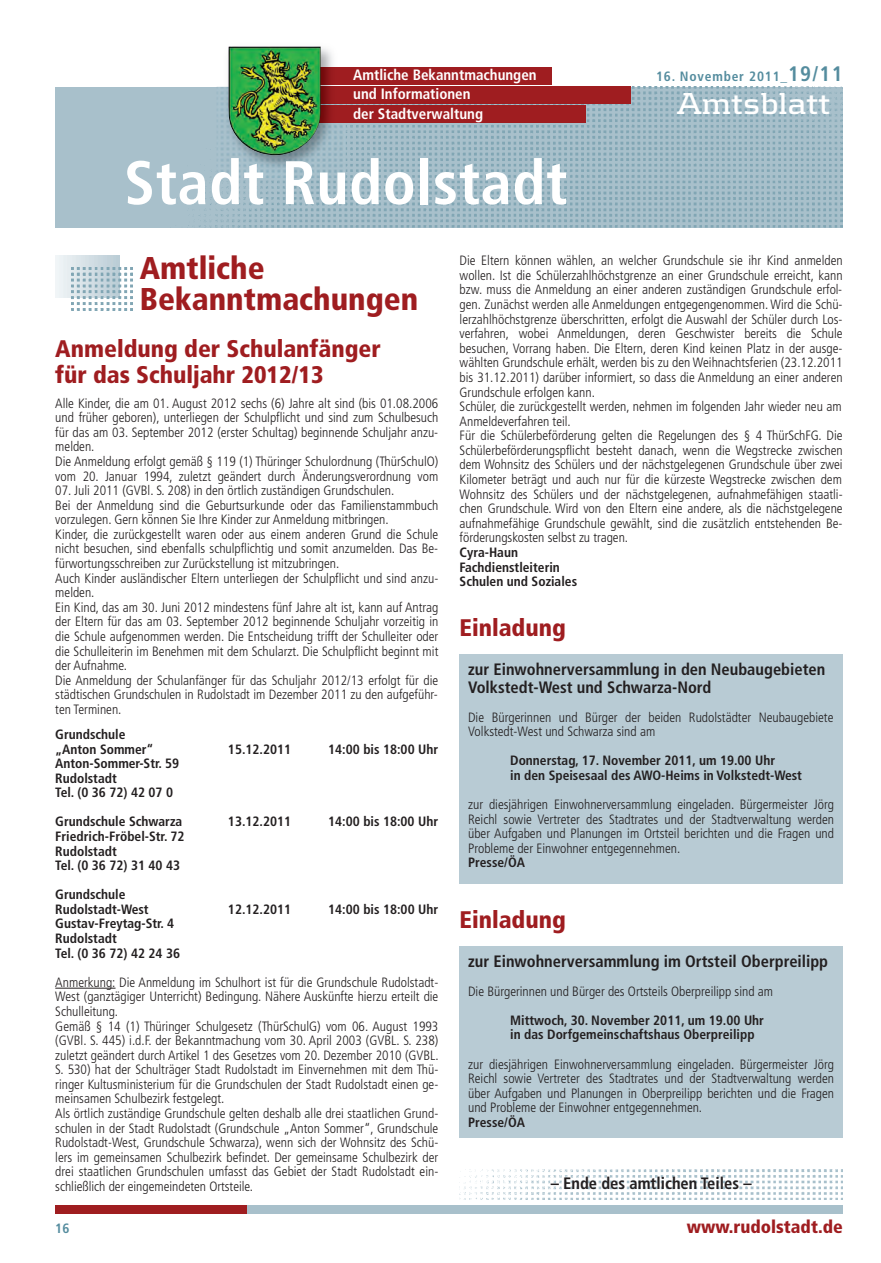
<style>
.page{position:relative;width:881px;height:1263px;background:#fff}
.page>*{position:absolute;margin:0;border:0;box-sizing:border-box;transform-origin:0 0}
.t1{font:700 condensed 61.5px "Frutiger";letter-spacing:.01em;color:#fff}
.t2{font:900 condensed 31.5px/31.5px "Frutiger";color:#9f1d20}
.t3{font:700 31.5px "Kontrapunkt";color:#fff}
.t4{font:900 condensed 24px/26px "Frutiger";color:#9f1d20}
.t5{font:900 condensed 18px "Frutiger";color:#9f1d20}
.t6{font:700 condensed 16.5px/17.9px "Frutiger";color:#231f20}
.t7{font:700 condensed 15px/19.8px "Frutiger";color:#fff}
.t8{font:300 condensed 13.5px/14.5px "Frutiger";color:#231f20}
.t9{font:700 condensed 13.5px/14.5px "Frutiger";color:#231f20}
.t10{font:700 condensed 13.5px "Frutiger";letter-spacing:.06em;color:#548c9e}
.s1{font-size:21px}
</style>
<div class="page">
<div style="left:236px;top:1205px;width:606px;height:9px;background:#a8c0cb"></div>
<div style="left:55px;top:1205px;width:192px;height:9px;background:#9f1d20"></div>
<hr style="left:55px;top:988px;width:60px;height:1px;background:#231f20">
<svg style="left:55px;top:255px;width:64px;height:43px"></svg>
<img style="left:71px;top:268px;width:61px;height:42px">
<div style="left:55px;top:87px;width:787px;height:140px;background:#a8c0cb"></div>
<img style="left:188px;top:87px;width:654px;height:140px">
<div style="left:279px;top:68px;width:272px;height:17px;background:#9f1d20"></div>
<div style="left:279px;top:87px;width:351px;height:17px;background:#9f1d20"></div>
<div style="left:280px;top:106px;width:305px;height:17px;background:#9f1d20"></div>
<img style="left:216px;top:48px;width:129px;height:130px">
<img style="left:321px;top:68px;width:24px;height:17px">
<img style="left:321px;top:87px;width:24px;height:17px">
<img style="left:321px;top:106px;width:24px;height:17px">
<img style="left:228px;top:46px;width:93px;height:110px">
<div style="left:459px;top:654px;width:383px;height:230px;background:#b8cbd4"></div>
<div style="left:459px;top:946px;width:383px;height:192px;background:#b8cbd4"></div>
<img style="left:459px;top:1169px;width:383px;height:30px">
<p class="t7" style="left:353px;top:66px;width:185px">Amtliche Bekanntmachungen</p>
<p class="t10" style="left:655px;top:71px;width:188px">16. November 2011_<span class="s1">19/11</span></p>
<p class="t7" style="left:353px;top:85px;width:131px">und Informationen der Stadtverwaltung</p>
<h2 class="t3" style="left:676px;top:93px;width:155px">Amtsblatt</h2>
<h1 class="t1" style="left:124px;top:158px;width:444px">Stadt Rudolstadt</h1>
<h2 class="t2" style="left:140px;top:255px;width:280px">Amtliche<br>Bekanntmachungen</h2>
<h3 class="t4" style="left:55px;top:338px;width:327px">Anmeldung der Schulanfänger für das Schuljahr 2012/13</h3>
<p class="t8" style="left:55px;top:397px;width:384px">Alle Kinder, die am 01. August 2012 sechs (6) Jahre alt sind (bis 01.08.2006 und früher geboren), unterliegen der Schulpflicht und sind zum Schulbesuch für das am 03. September 2012 (erster Schultag) beginnende Schuljahr anzu&shy;melden.<br>Die Anmeldung erfolgt gemäß § 119 (1) Thüringer Schulordnung (ThürSchulO) vom 20. Januar 1994, zuletzt geändert durch Änderungsverordnung vom</p>
<p class="t8" style="left:55px;top:484px;width:384px">07. Juli 2011 (GVBl. S. 208) in den örtlich zuständigen Grundschulen.<br>Bei der Anmeldung sind die Geburtsurkunde oder das Familienstammbuch vorzulegen. Gern können Sie Ihre Kinder zur Anmeldung mitbringen.<br>Kinder, die zurückgestellt waren oder aus einem anderen Grund die Schule nicht besuchen, sind ebenfalls schulpflichtig und somit anzumelden. Das Be&shy;fürwortungsschreiben zur Zurückstellung ist mitzubringen.<br>Auch Kinder ausländischer Eltern unterliegen der Schulpflicht und sind anzu&shy;melden.<br>Ein Kind, das am 30. Juni 2012 mindestens fünf Jahre alt ist, kann auf Antrag der Eltern für das am 03. September 2012 beginnende Schuljahr vorzeitig in die Schule aufgenommen werden. Die Entscheidung trifft der Schulleiter oder die Schulleiterin im Benehmen mit dem Schularzt. Die Schulpflicht beginnt mit der Aufnahme.<br>Die Anmeldung der Schulanfänger für das Schuljahr 2012/13 erfolgt für die städtischen Grundschulen in Rudolstadt im Dezember 2011 zu den aufgeführ&shy;ten Terminen.</p>
<p class="t9" style="left:55px;top:728px;width:100px">Grundschule „Anton Sommer“</p>
<p class="t9" style="left:228px;top:743px;width:65px">15.12.2011</p>
<p class="t9" style="left:328px;top:743px;width:111px">14:00 bis 18:00 Uhr</p>
<p class="t9" style="left:55px;top:757px;width:125px">Anton-Sommer-Str. 59<br>Rudolstadt<br>Tel. (0 36 72) 42 07 0</p>
<p class="t9" style="left:55px;top:815px;width:128px">Grundschule Schwarza</p>
<p class="t9" style="left:228px;top:815px;width:65px">13.12.2011</p>
<p class="t9" style="left:328px;top:815px;width:111px">14:00 bis 18:00 Uhr</p>
<p class="t9" style="left:55px;top:830px;width:131px">Friedrich-Fröbel-Str. 72<br>Rudolstadt<br>Tel. (0 36 72) 31 40 43</p>
<p class="t9" style="left:55px;top:888px;width:95px">Grundschule<br>Rudolstadt-West</p>
<p class="t9" style="left:228px;top:903px;width:65px">12.12.2011</p>
<p class="t9" style="left:328px;top:903px;width:111px">14:00 bis 18:00 Uhr</p>
<p class="t9" style="left:55px;top:917px;width:126px">Gustav-Freytag-Str. 4<br>Rudolstadt<br>Tel. (0 36 72) 42 24 36</p>
<p class="t8" style="left:55px;top:976px;width:385px">Anmerkung: Die Anmeldung im Schulhort ist für die Grundschule Rudolstadt-West (ganztägiger Unterricht) Bedingung. Nähere Auskünfte hierzu erteilt die Schulleitung.<br>Gemäß § 14 (1) Thüringer Schulgesetz (ThürSchulG) vom 06. August 1993 (GVBl. S. 445) i.d.F. der Bekanntmachung vom 30. April 2003 (GVBL. S. 238) zuletzt geändert durch Artikel 1 des Gesetzes vom 20. Dezember 2010 (GVBL.<br>S. 530) hat der Schulträger Stadt Rudolstadt im Einvernehmen mit dem Thü&shy;ringer Kultusministerium für die Grundschulen der Stadt Rudolstadt einen ge&shy;meinsamen Schulbezirk festgelegt.<br>Als örtlich zuständige Grundschule gelten deshalb alle drei staatlichen Grund&shy;schulen in der Stadt Rudolstadt (Grundschule „Anton Sommer“, Grundschule Rudolstadt-West, Grundschule Schwarza), wenn sich der Wohnsitz des Schü&shy;lers im gemeinsamen Schulbezirk befindet. Der gemeinsame Schulbezirk der drei staatlichen Grundschulen umfasst das Gebiet der Stadt Rudolstadt ein&shy;schließlich der eingemeindeten Ortsteile.</p>
<p class="t10" style="left:55px;top:1222px;width:16px">16</p>
<p class="t8" style="left:459px;top:254px;width:384px">Die Eltern können wählen, an welcher Grundschule sie ihr Kind anmelden wollen. Ist die Schülerzahlhöchstgrenze an einer Grundschule erreicht, kann bzw. muss die Anmeldung an einer anderen zuständigen Grundschule erfol&shy;gen. Zunächst werden alle Anmeldungen entgegengenommen. Wird die Schü&shy;lerzahlhöchstgrenze überschritten, erfolgt die Auswahl der Schüler durch Los&shy;verfahren, wobei Anmeldungen, deren Geschwister bereits die Schule besuchen, Vorrang haben. Die Eltern, deren Kind keinen Platz in der ausge&shy;wählten Grundschule erhält, werden bis zu den Weihnachtsferien (23.12.2011 bis 31.12.2011) darüber informiert, so dass die Anmeldung an einer anderen Grundschule erfolgen kann.<br>Schüler, die zurückgestellt werden, nehmen im folgenden Jahr wieder neu am Anmeldeverfahren teil.<br>Für die Schülerbeförderung gelten die Regelungen des § 4 ThürSchFG. Die Schülerbeförderungspflicht besteht danach, wenn die Wegstrecke zwischen dem Wohnsitz des Schülers und der nächstgelegenen Grundschule über zwei Kilometer beträgt und auch nur für die kürzeste Wegstrecke zwischen dem Wohnsitz des Schülers und der nächstgelegenen, aufnahmefähigen staatli&shy;chen Grundschule. Wird von den Eltern eine andere, als die nächstgelegene aufnahmefähige Grundschule gewählt, sind die zusätzlich entstehenden Be&shy;förderungskosten selbst zu tragen.</p>
<p class="t9" style="left:459px;top:546px;width:119px">Cyra-Haun<br>Fachdienstleiterin<br>Schulen und Soziales</p>
<h3 class="t4" style="left:459px;top:617px;width:108px">Einladung</h3>
<p class="t6" style="left:468px;top:662px;width:358px">zur Einwohnerversammlung in den Neubaugebieten<br>Volkstedt-West und Schwarza-Nord</p>
<p class="t8" style="left:468px;top:711px;width:366px">Die Bürgerinnen und Bürger der beiden Rudolstädter Neubaugebiete<br>Volkstedt-West und Schwarza sind am</p>
<p class="t9" style="left:510px;top:754px;width:293px">Donnerstag, 17. November 2011, um 19.00 Uhr<br>in den Speisesaal des AWO-Heims in Volkstedt-West</p>
<p class="t8" style="left:468px;top:798px;width:367px;text-align:justify">zur diesjährigen Einwohnerversammlung eingeladen. Bürgermeister Jörg Reichl sowie Vertreter des Stadtrates und der Stadtverwaltung werden über Aufgaben und Planungen im Ortsteil berichten und die Fragen und Probleme der Einwohner entgegennehmen.</p>
<p class="t9" style="left:468px;top:856px;width:58px">Presse/ÖA</p>
<h3 class="t4" style="left:459px;top:909px;width:108px">Einladung</h3>
<p class="t6" style="left:468px;top:954px;width:361px">zur Einwohnerversammlung im Ortsteil Oberpreilipp</p>
<p class="t8" style="left:468px;top:985px;width:306px">Die Bürgerinnen und Bürger des Ortsteils Oberpreilipp sind am</p>
<p class="t9" style="left:510px;top:1014px;width:255px">Mittwoch, 30. November 2011, um 19.00 Uhr in das Dorfgemeinschaftshaus Oberpreilipp</p>
<p class="t8" style="left:468px;top:1058px;width:367px;text-align:justify">zur diesjährigen Einwohnerversammlung eingeladen. Bürgermeister Jörg Reichl sowie Vertreter des Stadtrates und der Stadtverwaltung werden über Aufgaben und Planungen in Oberpreilipp berichten und die Fragen und Probleme der Einwohner entgegennehmen.</p>
<p class="t9" style="left:468px;top:1116px;width:58px">Presse/ÖA</p>
<p class="t6" style="left:550px;top:1175px;width:202px">– Ende des amtlichen Teiles –</p>
<h3 class="t5" style="left:686px;top:1219px;width:157px">www.rudolstadt.de</h3>
</div>
